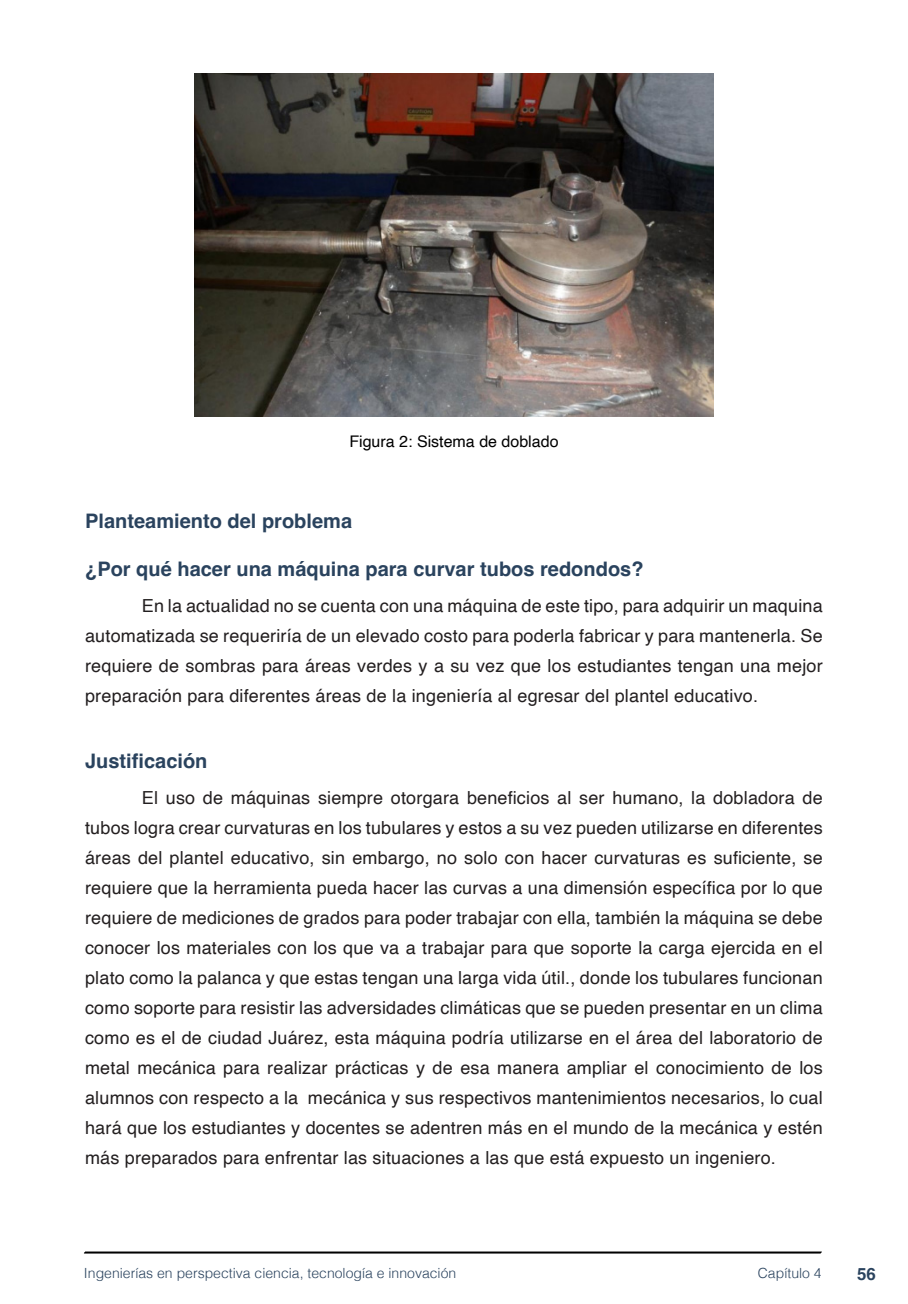
<style>
.page{position:relative;width:908px;height:1304px;background:#fff}
.page>*{position:absolute;margin:0;border:0;box-sizing:border-box;transform-origin:0 0}
.Subtitulo{font:700 20px "Helvetica";color:#2a435e}
.txt{font:18px/30px "Helvetica";letter-spacing:.01em;color:#231f20;text-align:justify}
.t1{font:700 16.8px "Helvetica";color:#2a435e}
.imagens_graf_tab{font:16px "Helvetica";color:#000}
.t2{font:300 14px "Helvetica";color:#2a435e}
</style>
<div class="page">
<svg style="left:84px;top:1251px;width:737px;height:3px;background:#515151"></svg>
<img style="left:195px;top:74px;width:517px;height:343px">
<p class="imagens_graf_tab" style="left:349px;top:429px;width:210px">Figura 2: Sistema de doblado</p>
<p class="Subtitulo" style="left:85px;top:509px;width:268px">Planteamiento del problema</p>
<p class="Subtitulo" style="left:85px;top:557px;width:559px">¿Por qué hacer una máquina para curvar tubos redondos?</p>
<p class="txt" style="left:85px;top:591px;width:738px;text-indent:57px">En la actualidad no se cuenta con una máquina de este tipo, para adquirir un maquina automatizada se requeriría de un elevado costo para poderla fabricar y para mantenerla. Se requiere de sombras para áreas verdes y a su vez que los estudiantes tengan una mejor preparación para diferentes áreas de la ingeniería al egresar del plantel educativo.</p>
<p class="Subtitulo" style="left:85px;top:749px;width:124px">Justificación</p>
<p class="txt" style="left:85px;top:783px;width:738px;text-indent:57px">El uso de máquinas siempre otorgara beneficios al ser humano, la dobladora de tubos logra crear curvaturas en los tubulares y estos a su vez pueden utilizarse en diferentes áreas del plantel educativo, sin embargo, no solo con hacer curvaturas es suficiente, se requiere que la herramienta pueda hacer las curvas a una dimensión específica por lo que requiere de mediciones de grados para poder trabajar con ella, también la máquina se debe conocer los materiales con los que va a trabajar para que soporte la carga ejercida en el plato como la palanca y que estas tengan una larga vida útil., donde los tubulares funcionan como soporte para resistir las adversidades climáticas que se pueden presentar en un clima como es el de ciudad Juárez, esta máquina podría utilizarse en el área del laboratorio de metal mecánica para realizar prácticas y de esa manera ampliar el conocimiento de los alumnos con respecto a la mecánica y sus respectivos mantenimientos necesarios, lo cual hará que los estudiantes y docentes se adentren más en el mundo de la mecánica y estén más preparados para enfrentar las situaciones a las que está expuesto un ingeniero.</p>
<p class="t2" style="left:84px;top:1261px;width:373px">Ingenierías en perspectiva ciencia, tecnología e innovación</p>
<p class="t2" style="left:757px;top:1261px;width:65px">Capítulo 4</p>
<p class="t1" style="left:856px;top:1264px;width:20px">56</p>
</div>
